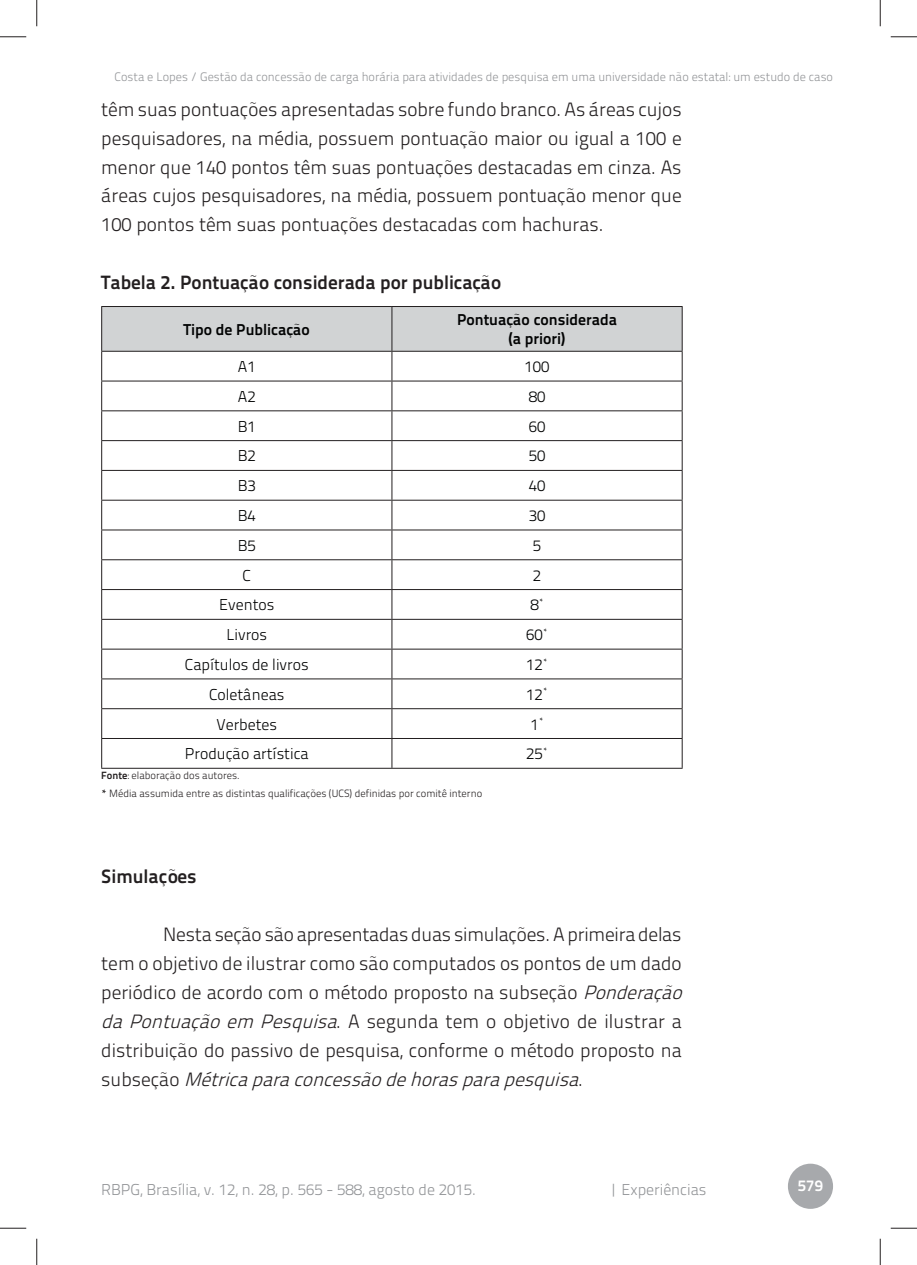
<style>
.page{position:relative;width:917px;height:1265px;background:#fff}
.page>*{position:absolute;margin:0;border:0;box-sizing:border-box;transform-origin:0 0}
.t1{font:19.25px/28.9px "Titillium Text 14 L 250 wt";color:#231f20;text-align:justify}
.t2{font:19.25px "Titillium Text 14 L 800 wt";color:#231f20}
.t3{font:15.75px "Titillium Text 14 L 250 wt";color:#010202}
.t4{font:15.75px "Titillium Text 14 L 250 wt";color:#939598}
.t5{font:15.75px/18.9px "Titillium Text 14 L 800 wt";color:#010202;text-align:center}
.t6{font:15.75px "Titillium Text 14 L 800 wt";color:#fff}
.t7{font:12.25px "Titillium Text 14 L 250 wt";color:#939598}
.t8{font:10.5px/17.5px "Titillium Text 14 L 250 wt";color:#231f20}
.s1{font-family:"Titillium Text 14 L 800 wt"}
.s2{font-style:italic}
</style>
<div class="page">
<div style="left:788px;top:1163px;width:45px;height:45px;background:#a7a9ac;border-radius:50%"></div>
<svg style="left:101px;top:306px;width:582px;height:461px"></svg>
<hr style="left:101px;top:767px;width:581px;height:1px;background:#231f20">
<svg style="left:0;top:36px;width:26px;height:1px"></svg>
<svg style="left:891px;top:36px;width:26px;height:1px"></svg>
<svg style="left:0;top:1227px;width:26px;height:1px"></svg>
<svg style="left:891px;top:1227px;width:26px;height:1px"></svg>
<svg style="left:36px;top:0;width:1px;height:26px"></svg>
<svg style="left:36px;top:1238px;width:1px;height:26px"></svg>
<svg style="left:880px;top:0;width:1px;height:26px"></svg>
<svg style="left:880px;top:1238px;width:1px;height:26px"></svg>
<p class="t7" style="left:115px;top:72px;width:720px">Costa e Lopes / Gestão da concessão de carga horária para atividades de pesquisa em uma universidade não estatal: um estudo de caso</p>
<p class="t1" style="left:101px;top:97px;width:582px">têm suas pontuações apresentadas sobre fundo branco. As áreas cujos pesquisadores, na média, possuem pontuação maior ou igual a 100 e menor que 140 pontos têm suas pontuações destacadas em cinza. As áreas cujos pesquisadores, na média, possuem pontuação menor que 100 pontos têm suas pontuações destacadas com hachuras.</p>
<p class="t2" style="left:101px;top:275px;width:402px">Tabela 2. Pontuação considerada por publicação</p>
<p class="t5" style="left:184px;top:321px;width:128px">Tipo de Publicação</p>
<p class="t5" style="left:457px;top:312px;width:161px">Pontuação considerada (a priori)</p>
<p class="t3" style="left:238px;top:361px;width:19px">A1</p>
<p class="t3" style="left:524px;top:361px;width:27px">100</p>
<p class="t3" style="left:238px;top:390px;width:19px">A2</p>
<p class="t3" style="left:529px;top:390px;width:18px">80</p>
<p class="t3" style="left:238px;top:420px;width:20px">B1</p>
<p class="t3" style="left:529px;top:420px;width:18px">60</p>
<p class="t3" style="left:238px;top:450px;width:20px">B2</p>
<p class="t3" style="left:529px;top:450px;width:18px">50</p>
<p class="t3" style="left:238px;top:480px;width:20px">B3</p>
<p class="t3" style="left:529px;top:480px;width:18px">40</p>
<p class="t3" style="left:238px;top:509px;width:20px">B4</p>
<p class="t3" style="left:529px;top:509px;width:18px">30</p>
<p class="t3" style="left:238px;top:539px;width:20px">B5</p>
<p class="t3" style="left:533px;top:539px;width:10px">5</p>
<p class="t3" style="left:243px;top:569px;width:10px">C</p>
<p class="t3" style="left:533px;top:569px;width:10px">2</p>
<p class="t3" style="left:219px;top:599px;width:57px">Eventos</p>
<p class="t3" style="left:530px;top:599px;width:15px">8<sup>*</sup></p>
<p class="t3" style="left:226px;top:628px;width:42px">Livros</p>
<p class="t3" style="left:526px;top:628px;width:23px">60<sup>*</sup></p>
<p class="t3" style="left:185px;top:658px;width:125px">Capítulos de livros</p>
<p class="t3" style="left:526px;top:658px;width:23px">12<sup>*</sup></p>
<p class="t3" style="left:209px;top:688px;width:77px">Coletâneas</p>
<p class="t3" style="left:526px;top:688px;width:23px">12<sup>*</sup></p>
<p class="t3" style="left:216px;top:718px;width:62px">Verbetes</p>
<p class="t3" style="left:530px;top:718px;width:15px">1<sup>*</sup></p>
<p class="t3" style="left:185px;top:747px;width:125px">Produção artística</p>
<p class="t3" style="left:526px;top:747px;width:23px">25<sup>*</sup></p>
<p class="t8" style="left:101px;top:767px;width:382px"><span class="s1">Fonte</span>: elaboração dos autores.<br><span class="s1">*</span> Média assumida entre as distintas qualificações (UCS) definidas por comitê interno</p>
<p class="t2" style="left:101px;top:869px;width:97px">Simulações</p>
<p class="t1" style="left:101px;top:921px;width:587px;text-align:left;text-indent:62px">Nesta seção são apresentadas duas simulações. A primeira delas tem o objetivo de ilustrar como são computados os pontos de um dado periódico de acordo com o método proposto na subseção <span class="s2">Ponderação da Pontuação em Pesquisa</span>. A segunda tem o objetivo de ilustrar a distribuição do passivo de pesquisa, conforme o método proposto na s u b s e ç ã o <span class="s2">Métrica para concessão de horas para pesquisa</span>.</p>
<p class="t4" style="left:101px;top:1183px;width:376px">RBPG, Brasília, v. 12, n. 28, p. 565 - 588, agosto de 2015.</p>
<p class="t4" style="left:609px;top:1183px;width:99px">| Experiências</p>
<p class="t6" style="left:798px;top:1179px;width:27px">579</p>
</div>
